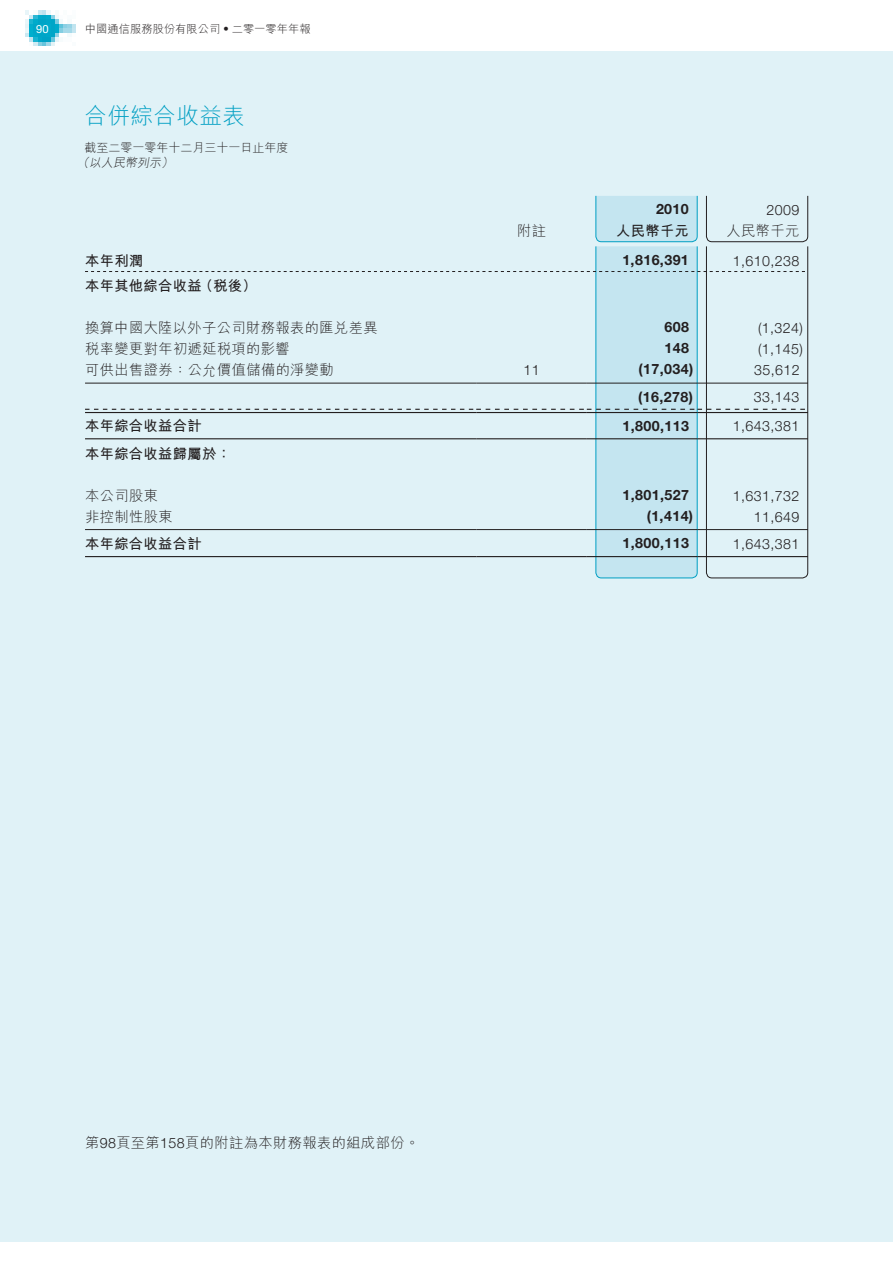
<style>
.page{position:relative;width:893px;height:1263px;background:#fff}
.page>*{position:absolute;margin:0;border:0;box-sizing:border-box;transform-origin:0 0}
.t1{font:300 22.5px "M Hei HK";letter-spacing:.02em;color:#009fc3}
.t2{font:300 14.25px "M Hei HK";letter-spacing:.03em;color:#231f20}
.t3{font:300 14.25px "Helvetica Neue LT Std";letter-spacing:.03em;color:#231f20}
.t4{font:700 14.25px "Helvetica Neue LT Std";letter-spacing:.03em;color:#231f20}
.t5{font:700 14.25px "M Hei HK";letter-spacing:.03em;color:#231f20}
.t6{font:300 12px "M Hei HK";color:#231f20}
.t7{font:italic 300 12px "M Hei HK";color:#231f20}
.t8{font:300 11.25px "M Hei HK";letter-spacing:.005em;color:#231f20}
.t9{font:11.25px "Helvetica Neue LT Std";color:#fff}
.s1{font-family:"Helvetica Neue LT Std"}
</style>
<div class="page">
<div style="left:0;top:51px;width:893px;height:1191px;background:#e0f2f7"></div>
<img style="left:26px;top:11px;width:49px;height:34px">
<svg style="left:85px;top:195px;width:723px;height:383px"></svg>
<hr style="left:697px;top:412px;width:111px;height:1px;background:#231f20">
<hr style="left:85px;top:438px;width:391px;height:1px;background:#231f20">
<hr style="left:476px;top:438px;width:111px;height:1px;background:#231f20">
<hr style="left:587px;top:438px;width:110px;height:1px;background:#231f20">
<hr style="left:697px;top:438px;width:111px;height:1px;background:#231f20">
<hr style="left:85px;top:529px;width:391px;height:1px;background:#231f20">
<hr style="left:476px;top:529px;width:111px;height:1px;background:#231f20">
<hr style="left:587px;top:529px;width:110px;height:1px;background:#231f20">
<hr style="left:697px;top:529px;width:111px;height:1px;background:#231f20">
<hr style="left:85px;top:556px;width:391px;height:1px;background:#231f20">
<hr style="left:476px;top:556px;width:111px;height:1px;background:#231f20">
<hr style="left:587px;top:556px;width:110px;height:1px;background:#231f20">
<hr style="left:697px;top:556px;width:111px;height:1px;background:#231f20">
<p class="t9" style="left:36px;top:22px;width:14px">90</p>
<p class="t8" style="left:85px;top:21px;width:227px">中國通信服務股份有限公司‧二零一零年年報</p>
<h1 class="t1" style="left:85px;top:100px;width:161px">合併綜合收益表</h1>
<p class="t6" style="left:84px;top:139px;width:205px">截至二零一零年十二月三十一日止年度</p>
<p class="t7" style="left:77px;top:154px;width:100px">（以人民幣列示）</p>
<p class="t4" style="left:656px;top:201px;width:34px">2010</p>
<p class="t3" style="left:766px;top:201px;width:34px">2009</p>
<p class="t2" style="left:517px;top:221px;width:30px">附註</p>
<p class="t5" style="left:616px;top:220px;width:74px">人民幣千元</p>
<p class="t2" style="left:727px;top:221px;width:74px">人民幣千元</p>
<p class="t5" style="left:85px;top:250px;width:60px">本年利潤</p>
<p class="t4" style="left:622px;top:251px;width:68px">1,816,391</p>
<p class="t3" style="left:733px;top:252px;width:68px">1,610,238</p>
<p class="t5" style="left:85px;top:275px;width:173px">本年其他綜合收益（稅後）</p>
<p class="t2" style="left:85px;top:318px;width:294px">換算中國大陸以外子公司財務報表的匯兌差異</p>
<p class="t4" style="left:664px;top:319px;width:26px">608</p>
<p class="t3" style="left:758px;top:319px;width:46px">(1,324)</p>
<p class="t2" style="left:85px;top:339px;width:206px">稅率變更對年初遞延稅項的影響</p>
<p class="t4" style="left:664px;top:340px;width:26px">148</p>
<p class="t3" style="left:758px;top:340px;width:46px">(1,145)</p>
<p class="t2" style="left:85px;top:360px;width:250px">可供出售證券：公允價值儲備的淨變動</p>
<p class="t3" style="left:524px;top:361px;width:18px">11</p>
<p class="t4" style="left:638px;top:361px;width:56px">(17,034)</p>
<p class="t3" style="left:754px;top:361px;width:47px">35,612</p>
<p class="t4" style="left:638px;top:388px;width:56px">(16,278)</p>
<p class="t3" style="left:754px;top:389px;width:47px">33,143</p>
<p class="t5" style="left:85px;top:416px;width:118px">本年綜合收益合計</p>
<p class="t4" style="left:622px;top:417px;width:68px">1,800,113</p>
<p class="t3" style="left:733px;top:417px;width:68px">1,643,381</p>
<p class="t5" style="left:85px;top:443px;width:148px">本年綜合收益歸屬於：</p>
<p class="t2" style="left:85px;top:485px;width:74px">本公司股東</p>
<p class="t4" style="left:622px;top:486px;width:68px">1,801,527</p>
<p class="t3" style="left:733px;top:487px;width:68px">1,631,732</p>
<p class="t2" style="left:85px;top:506px;width:89px">非控制性股東</p>
<p class="t4" style="left:647px;top:507px;width:48px">(1,414)</p>
<p class="t3" style="left:754px;top:508px;width:47px">11,649</p>
<p class="t5" style="left:85px;top:533px;width:118px">本年綜合收益合計</p>
<p class="t4" style="left:622px;top:534px;width:68px">1,800,113</p>
<p class="t3" style="left:733px;top:535px;width:68px">1,643,381</p>
<p class="t2" style="left:85px;top:1133px;width:336px">第<span class="s1">98</span>頁至第<span class="s1">158</span>頁的附註為本財務報表的組成部份。</p>
</div>
